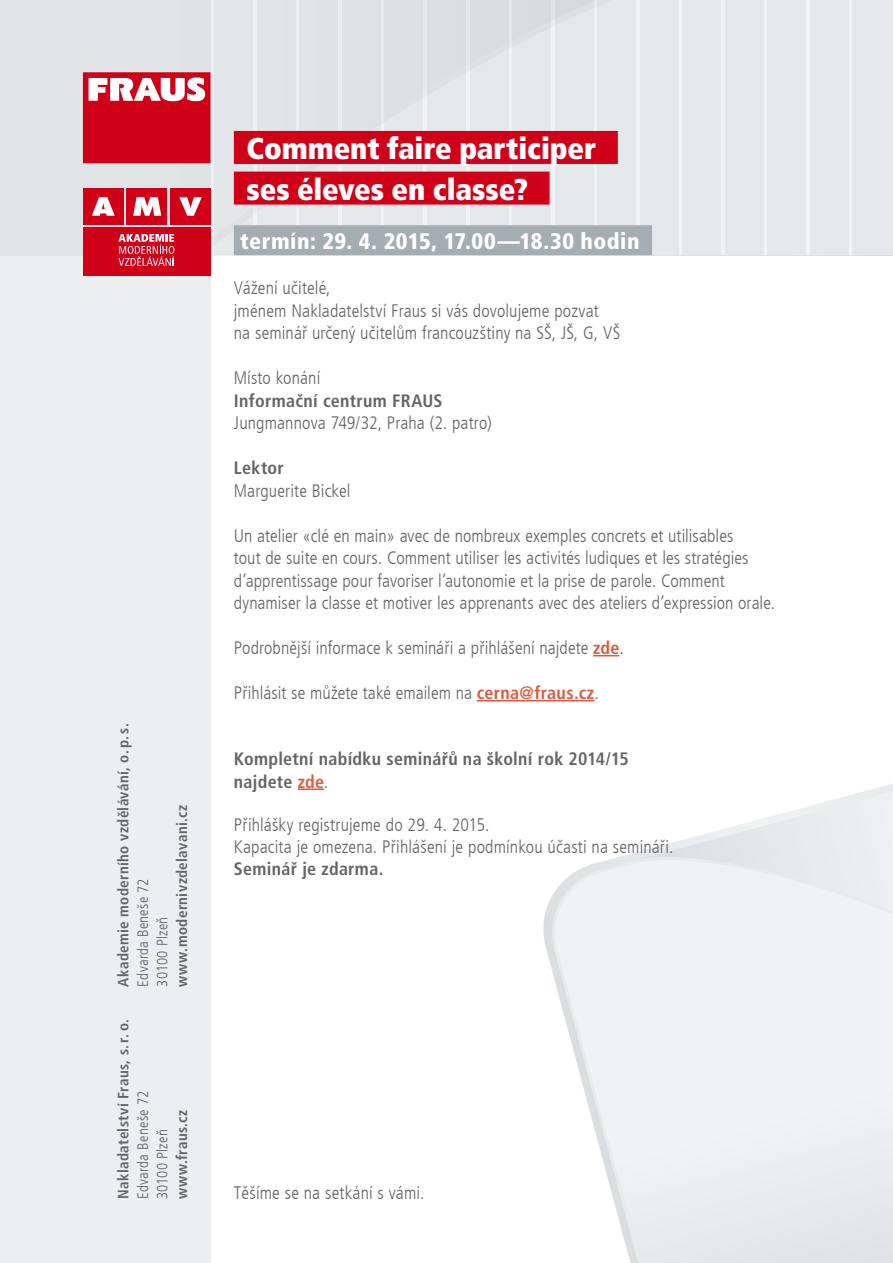
<style>
.page{position:relative;width:893px;height:1263px;background:#fff}
.page>*{position:absolute;margin:0;border:0;box-sizing:border-box;transform-origin:0 0}
.t1{font:900 condensed 30px/40.7px "Frutiger LT Com";letter-spacing:-.005em;color:#fff}
.t2{font:900 condensed 22.5px "Frutiger LT Com";letter-spacing:.02em;color:#fff}
.t3{font:300 condensed 18px/22.5px "Frutiger LT Com";letter-spacing:.005em;color:#646567}
.t4{font:700 condensed 18px/22.5px "Frutiger LT Com";letter-spacing:.015em;color:#646567}
.t5{font:700 condensed 15px "Frutiger LT Com";letter-spacing:.025em;color:#646567}
.t6{font:300 condensed 15px/19.5px "Frutiger LT Com";letter-spacing:.015em;color:#646567}
.s1{font-weight:700;color:#dc5a3d}
.s2{color:#dc5a3d}
.s3{font-weight:300}
</style>
<div class="page">
<svg style="left:710px;top:785px;width:183px;height:48px"></svg>
<svg style="left:545px;top:833px;width:348px;height:430px;fill:#f0f2f3"></svg>
<svg style="left:210px;top:0;width:643px;height:255px;fill:#f0f2f3"></svg>
<div style="left:0;top:0;width:210px;height:1263px;background:#eceeef"></div>
<div style="left:215px;top:0;width:38px;height:255px;background:#e3e6e9"></div>
<div style="left:257px;top:0;width:39px;height:255px;background:#e3e6e9"></div>
<div style="left:300px;top:0;width:38px;height:255px;background:#e3e6e9"></div>
<div style="left:342px;top:0;width:39px;height:255px;background:#e3e6e9"></div>
<div style="left:385px;top:0;width:38px;height:255px;background:#e3e6e9"></div>
<div style="left:427px;top:0;width:39px;height:255px;background:#e3e6e9"></div>
<div style="left:470px;top:0;width:38px;height:255px;background:#e3e6e9"></div>
<div style="left:512px;top:0;width:39px;height:255px;background:#e3e6e9"></div>
<div style="left:555px;top:0;width:38px;height:255px;background:#e3e6e9"></div>
<div style="left:597px;top:0;width:39px;height:255px;background:#e3e6e9"></div>
<div style="left:640px;top:0;width:38px;height:255px;background:#e3e6e9"></div>
<div style="left:682px;top:0;width:39px;height:255px;background:#e3e6e9"></div>
<div style="left:725px;top:0;width:38px;height:255px;background:#e3e6e9"></div>
<div style="left:767px;top:0;width:39px;height:255px;background:#e3e6e9"></div>
<div style="left:810px;top:0;width:38px;height:255px;background:#e3e6e9"></div>
<div style="left:853px;top:0;width:40px;height:255px;background:#e3e6e9"></div>
<div style="left:83px;top:188px;width:40px;height:37px;background:#d10019"></div>
<div style="left:127px;top:188px;width:40px;height:37px;background:#d10019"></div>
<div style="left:170px;top:188px;width:40px;height:37px;background:#d10019"></div>
<div style="left:83px;top:227px;width:127px;height:49px;background:#d10019"></div>
<svg style="left:92px;top:197px;width:23px;height:19px"></svg>
<svg style="left:133px;top:197px;width:28px;height:19px"></svg>
<svg style="left:179px;top:197px;width:23px;height:19px"></svg>
<svg style="left:118px;top:234px;width:56px;height:32px"></svg>
<div style="left:83px;top:72px;width:127px;height:91px;background:#d10019"></div>
<svg style="left:89px;top:77px;width:117px;height:24px"></svg>
<svg style="left:593px;top:655px;width:26px;height:1px"></svg>
<hr style="left:477px;top:700px;width:118px;height:1px;background:#dc5a3d">
<hr style="left:298px;top:788px;width:26px;height:2px;background:#dc5a3d">
<div style="left:234px;top:131px;width:384px;height:33px;background:#d10019"></div>
<div style="left:234px;top:172px;width:315px;height:33px;background:#d10019"></div>
<div style="left:234px;top:225px;width:418px;height:30px;background:#a3adb2"></div>
<p class="t5" style="left:114px;top:986px;width:265px;rotate:-90deg">Akademie moderního vzdělávání, o. p. s.</p>
<p class="t6" style="left:133px;top:986px;width:110px;rotate:-90deg">Edvarda Beneše 72<br>30100 Plzeň</p>
<p class="t5" style="left:173px;top:986px;width:183px;rotate:-90deg">www.modernivzdelavani.cz</p>
<p class="t5" style="left:114px;top:1199px;width:181px;rotate:-90deg">Nakladatelství Fraus, s.r. o.</p>
<p class="t6" style="left:133px;top:1199px;width:110px;rotate:-90deg">Edvarda Beneše 72<br>30100 Plzeň</p>
<p class="t5" style="left:173px;top:1199px;width:91px;rotate:-90deg">www.fraus.cz</p>
<h1 class="t1" style="left:247px;top:128px;width:351px">Comment faire participer ses éleves en classe?</h1>
<p class="t2" style="left:240px;top:228px;width:401px">termín: 29. 4. 2015, 17.00—18.30 hodin</p>
<p class="t3" style="left:234px;top:277px;width:388px">Vážení učitelé,<br>jménem Nakladatelství Fraus si vás dovolujeme pozvat<br>na seminář určený učitelům francouzštiny na SŠ, JŠ, G, VŠ</p>
<p class="t3" style="left:234px;top:367px;width:88px">Místo konání</p>
<p class="t4" style="left:234px;top:389px;width:210px">Informační centrum FRAUS</p>
<p class="t3" style="left:234px;top:412px;width:259px">Jungmannova 749/32, Praha (2. patro)</p>
<p class="t4" style="left:234px;top:457px;width:52px">Lektor</p>
<p class="t3" style="left:234px;top:479px;width:118px">Marguerite Bickel</p>
<p class="t3" style="left:234px;top:524px;width:543px">Un atelier «clé en main» avec de nombreux exemples concrets et utilisables<br>tout de suite en cours. Comment utiliser les activités ludiques et les stratégies d’apprentissage pour favoriser l’autonomie et la prise de parole. Comment dynamiser la classe et motiver les apprenants avec des ateliers d’expression orale.</p>
<p class="t3" style="left:234px;top:637px;width:391px">Podrobnější informace k semináři a přihlášení najdete <span class="s1">zde</span>.</p>
<p class="t3" style="left:234px;top:682px;width:366px">Přihlásit se můžete také emailem na <span class="s1">cerna@fraus.cz</span>.</p>
<p class="t4" style="left:234px;top:748px;width:397px">Kompletní nabídku seminářů na školní rok 2014/15 najdete <span class="s2">zde</span><span class="s3">.</span></p>
<p class="t3" style="left:234px;top:814px;width:441px;line-height:21.8px">Přihlášky registrujeme do 29. 4. 2015.<br>Kapacita je omezena. Přihlášení je podmínkou účasti na semináři.</p>
<p class="t4" style="left:234px;top:858px;width:151px">Seminář je zdarma.</p>
<p class="t3" style="left:234px;top:1182px;width:192px">Těšíme se na setkání s vámi.</p>
</div>
